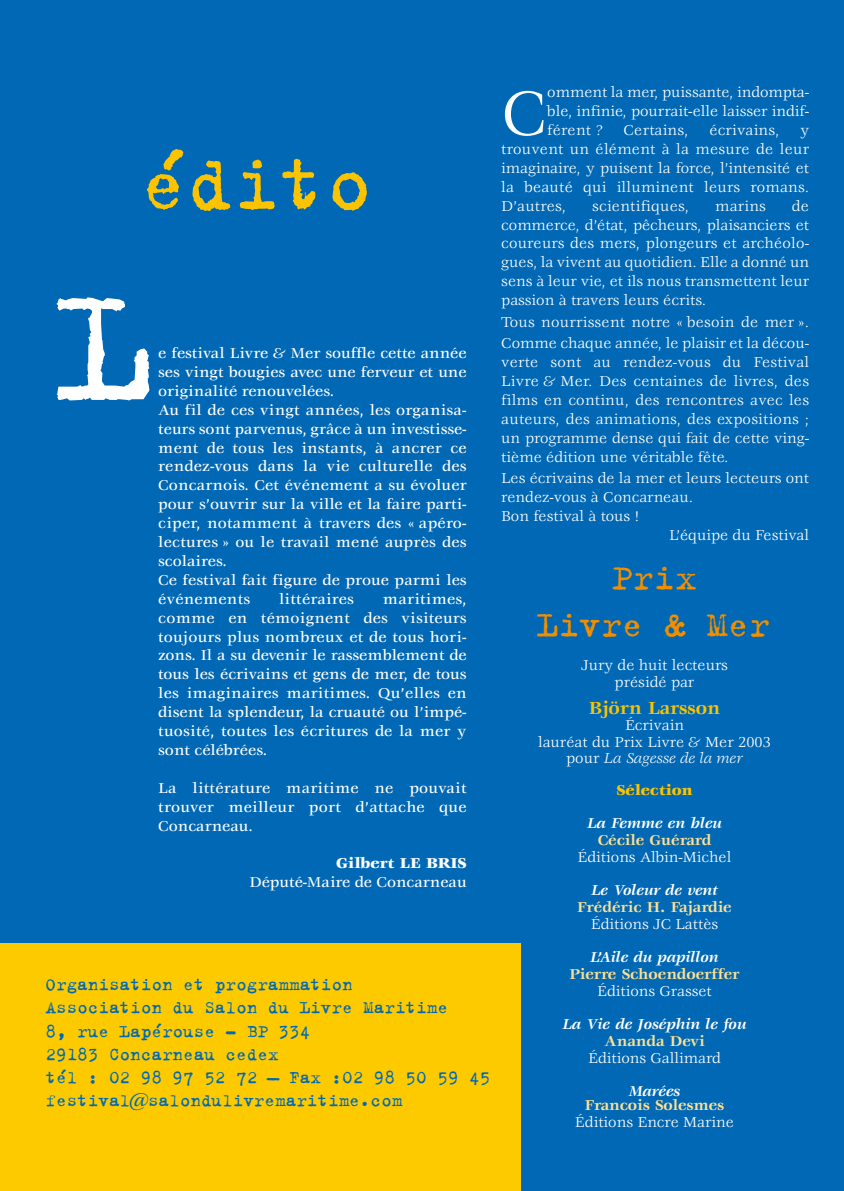
<style>
.page{position:relative;width:844px;height:1191px;background:#fff}
.page>*{position:absolute;margin:0;border:0;box-sizing:border-box;transform-origin:0 0}
.t1{font:175px "Trixie";color:#fff}
.t2{font:84px "Trixie";color:#fbc300}
.t3{font:68.95px "Veljovic";color:#fff}
.t4{font:38.5px/46.2px "Trixie";color:#f18e00;text-align:center}
.t5{font:19.25px/23.1px "Trixie";color:#0068b4}
.t6{font:700 19.25px "Veljovic";color:#fbc300}
.t7{font:15.75px/18.9px "Veljovic";color:#fff;text-align:justify}
.t8{font:500 15.75px/18.9px "Veljovic";letter-spacing:.005em;color:#fff;text-align:justify}
.t9{font:700 15.75px "Veljovic";color:#fee094}
.t10{font:italic 700 15.75px "Veljovic";color:#fff}
.t11{font:900 15.75px "Veljovic";color:#fff}
.t12{font:900 15.75px "Veljovic";color:#fbc300}
.s1{font-family:"Veljovic";font-weight:500}
.s2{font-style:italic}
</style>
<div class="page">
<div style="left:0;top:1px;width:843px;height:1190px;background:#0068b4"></div>
<div style="left:0;top:943px;width:520px;height:248px;background:#fdca00"></div>
<h2 class="t2" style="left:140px;top:130px;width:232px">édito</h2>
<h1 class="t1" style="left:56px;top:235px;width:98px">L</h1>
<p class="t8" style="left:158px;top:344px;width:310px;text-align:left">e festival Livre &amp; Mer souffle cette année ses vingt bougies avec une ferveur et une originalité renouvelées.<br>Au fil de ces vingt années, les organisa&shy;teurs sont parvenus, grâce à un investisse&shy;ment de tous les instants, à ancrer ce rendez-vous dans la vie culturelle des Concarnois. Cet événement a su évoluer pour s’ouvrir sur la ville et la faire parti&shy;ciper, notamment à travers des « apéro&shy;lectures » ou le travail mené auprès des scolaires.<br>Ce festival fait figure de proue parmi les événements</p>
<p class="t8" style="left:279px;top:590px;width:76px">littéraires</p>
<p class="t8" style="left:158px;top:590px;width:310px;text-indent:224px">maritimes, comme en témoignent des visiteurs toujours plus nombreux et de tous hori&shy;zons. Il a su devenir le rassemblement de tous les écrivains et gens de mer, de tous les imaginaires maritimes. Qu’elles en disent la splendeur, la cruauté ou l’impé&shy;tuosité, toutes les écritures de la mer y sont célébrées.</p>
<p class="t8" style="left:158px;top:779px;width:310px">La littérature maritime ne pouvait trouver meilleur port d’attache que Concarneau.</p>
<p class="t11" style="left:336px;top:857px;width:132px">Gilbert LE BRIS</p>
<p class="t8" style="left:249px;top:874px;width:219px">Député-Maire de Concarneau</p>
<p class="t5" style="left:45px;top:972px;width:446px">Organisation et programmation<br>Association du Salon du Livre Maritime<br>8, rue Lapérouse - BP 334<br>29183 Concarneau cedex<br>tél : 02 98 97 52 72 — Fax :02 98 50 59 45 festival<span class="s1">@</span>salondulivremaritime.com</p>
<h3 class="t3" style="left:501px;top:86px;width:48px">C</h3>
<p class="t7" style="left:547px;top:84px;width:263px">omment la mer, puissante, indompta&shy;ble, infinie, pourrait-elle laisser indif&shy;férent ?</p>
<p class="t7" style="left:623px;top:122px;width:66px">Certains,</p>
<p class="t7" style="left:709px;top:122px;width:72px">écrivains,</p>
<p class="t7" style="left:501px;top:122px;width:309px;text-indent:299px">y trouvent un élément à la mesure de leur imaginaire, y puisent la force, l’intensité et la beauté qui illuminent leurs romans.<br>D’autres,</p>
<p class="t7" style="left:501px;top:197px;width:309px;text-indent:290px">de commerce, d’état, pêcheurs, plaisanciers et coureurs des mers, plongeurs et archéolo&shy;gues, la vivent au quotidien. Elle a donné un sens à leur vie, et ils nous transmettent leur passion à travers leurs écrits.</p>
<p class="t7" style="left:501px;top:312px;width:309px;line-height:21.5px">Tous nourrissent notre « besoin de mer ».<br>Comme chaque année, le plaisir et la décou-</p>
<p class="t7" style="left:501px;top:354px;width:309px">verte sont au rendez-vous du Festival Livre &amp; Mer. Des centaines de livres, des films en continu, des rencontres avec les auteurs, des animations, des expositions ; un programme dense qui fait de cette ving&shy;tième édition une véritable fête.</p>
<p class="t7" style="left:501px;top:470px;width:309px">Les écrivains de la mer et leurs lecteurs ont</p>
<p class="t7" style="left:501px;top:489px;width:193px">rendez-vous à Concarneau.</p>
<p class="t7" style="left:501px;top:508px;width:139px">Bon festival à tous !</p>
<p class="t7" style="left:669px;top:527px;width:141px">L’équipe du Festival</p>
<p class="t7" style="left:592px;top:197px;width:98px">scientifiques,</p>
<p class="t7" style="left:715px;top:197px;width:52px">marins</p>
<h3 class="t4" style="left:537px;top:553px;width:234px">Prix<br>Livre &amp; Mer</h3>
<p class="t7" style="left:581px;top:657px;width:148px;line-height:16.6px;text-align:center">Jury de huit lecteurs présidé par</p>
<p class="t6" style="left:588px;top:700px;width:133px">Björn Larsson</p>
<p class="t7" style="left:538px;top:718px;width:234px;line-height:16.6px;text-align:center">Écrivain<br>lauréat du Prix Livre &amp; Mer 2003 pour <span class="s2">La Sagesse de la mer</span></p>
<p class="t12" style="left:616px;top:783px;width:78px">Sélection</p>
<p class="t10" style="left:587px;top:816px;width:136px">La Femme en bleu</p>
<p class="t9" style="left:597px;top:834px;width:115px">Cécile Guérard</p>
<p class="t7" style="left:577px;top:848px;width:155px">Éditions Albin-Michel</p>
<p class="t10" style="left:591px;top:883px;width:128px">Le Voleur de vent</p>
<p class="t9" style="left:577px;top:900px;width:156px">Frédéric H. Fajardie</p>
<p class="t7" style="left:590px;top:915px;width:129px">Éditions JC Lattès</p>
<p class="t10" style="left:590px;top:950px;width:130px">L’Aile du papillon</p>
<p class="t9" style="left:569px;top:967px;width:172px">Pierre Schoendoerffer</p>
<p class="t7" style="left:597px;top:982px;width:116px">Éditions Grasset</p>
<p class="t10" style="left:562px;top:1017px;width:185px">La Vie de Joséphin le fou</p>
<p class="t9" style="left:604px;top:1034px;width:102px">Ananda Devi</p>
<p class="t7" style="left:588px;top:1049px;width:134px">Éditions Gallimard</p>
<p class="t10" style="left:628px;top:1084px;width:53px">Marées</p>
<p class="t9" style="left:584px;top:1099px;width:141px">François Solesmes</p>
<p class="t7" style="left:575px;top:1113px;width:160px">Éditions Encre Marine</p>
</div>
